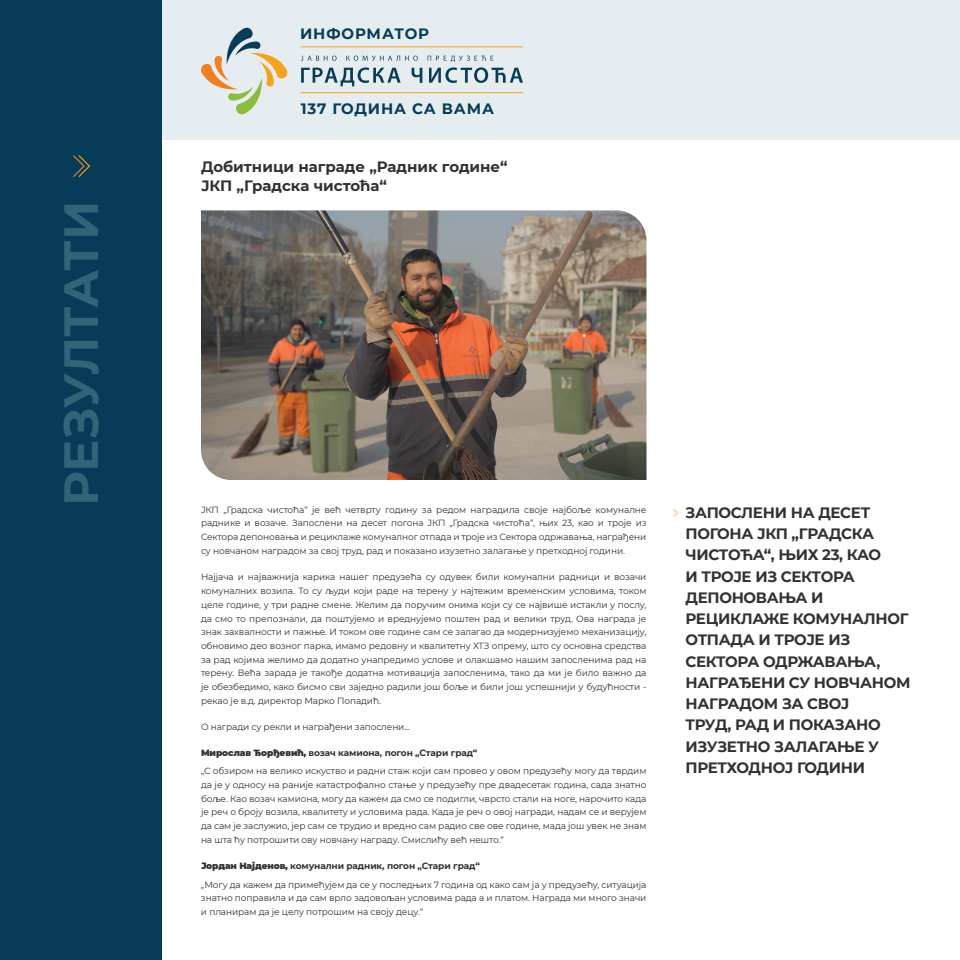
<style>
.page{position:relative;width:960px;height:960px;background:#fff}
.page>*{position:absolute;margin:0;border:0;box-sizing:border-box;transform-origin:0 0}
.t1{font:700 48px "Montserrat";letter-spacing:-.01em;color:#326478}
.t2{font:700 15px/21.2px "Montserrat";letter-spacing:-.02em;color:#313232}
.t3{font:700 15px/18.2px "Montserrat";color:#313232}
.t4{font:700 15px "Montserrat";letter-spacing:.06em;color:#063c57}
.t5{font:9px/13.7px "Montserrat";letter-spacing:-.01em;color:#313232;text-align:justify}
.s1{font-weight:900}
.s2{font-weight:700}
</style>
<div class="page">
<div style="left:0;top:0;width:960px;height:140px;background:#e6edf0"></div>
<div style="left:0;top:0;width:162px;height:960px;background:#063c57"></div>
<svg style="left:201px;top:28px;width:87px;height:86px"></svg>
<svg style="left:301px;top:56px;width:36px;height:5px"></svg>
<svg style="left:346px;top:56px;width:72px;height:5px"></svg>
<svg style="left:301px;top:67px;width:100px;height:19px"></svg>
<svg style="left:412px;top:68px;width:10px;height:15px"></svg>
<svg style="left:428px;top:56px;width:95px;height:27px"></svg>
<svg style="left:73px;top:155px;width:17px;height:23px"></svg>
<hr style="left:301px;top:46px;width:222px;height:1px;background:#f6a21d">
<hr style="left:301px;top:92px;width:222px;height:1px;background:#f6a21d">
<svg style="left:673px;top:509px;width:6px;height:8px"></svg>
<img style="left:201px;top:210px;width:445px;height:270px">
<h1 class="t1" style="left:47px;top:506px;width:306px;rotate:-90deg">РЕЗУЛТАТИ</h1>
<h2 class="t4" style="left:300px;top:22px;width:131px">ИНФОРМАТОР</h2>
<h2 class="t4" style="left:301px;top:98px;width:195px">137 ГОДИНА СА ВАМА</h2>
<h2 class="t3" style="left:201px;top:157px;width:308px">Добитници награде „Радник године“<br>ЈКП „Градска чистоћа“</h2>
<p class="t5" style="left:201px;top:502px;width:447px">ЈКП „Градска чистоћа“ je већ четврту годину за редом наградила своје најбоље комуналне раднике и возаче. Запослени на десет погона ЈКП „Градска чистоћа“, њих 23, као и троје из Сектора депоновања и рециклаже комуналног отпада и троје из Сектора одржавања, награђени су новчаном наградом за свој труд, рад и показано изузетно залагање у претходној години.</p>
<p class="t5" style="left:201px;top:570px;width:447px">Најјача и најважнија карика нашег предузећа су одувек били комунални радници и возачи комуналних возила. То су људи који раде на терену у најтежим временским условима, током целе године, у три радне смене. Желим да поручим онима који су се највише истакли у послу, да смо то препознали, да поштујемо и вреднујемо поштен рад и велики труд. Ова награда је знак захвалности и пажње. И током ове године сам се залагао да модернизујемо механизацију, обновимо део возног парка, имамо редовну и квалитетну ХТЗ опрему, што су основна средства за рад којима желимо да додатно унапредимо услове и олакшамо нашим запосленима рад на терену. Већа зарада је такође додатна мотивација запосленима, тако да ми је било важно да је обезбедимо, како бисмо сви заједно радили још боље и били још успешнији у будућности - рекао је в.д. директор Марко Попадић.</p>
<p class="t5" style="left:201px;top:720px;width:210px">О награди су рекли и награђени запослени...</p>
<p class="t5" style="left:201px;top:743px;width:447px;line-height:18.2px"><span class="s1">Мирослав Ђорђевић,</span> <span class="s2">возач камиона, погон „Стари град“<br></span>„С обзиром на велико искуство и радни стаж који сам провео у овом предузећу могу да тврдим</p>
<p class="t5" style="left:201px;top:778px;width:447px">да је у односу на раније катастрофално стање у предузећу пре двадесетак година, сада знатно боље. Као возач камиона, могу да кажем да смо се подигли, чврсто стали на ноге, нарочито када је реч о броју возила, квалитету и условима рада. Када је реч о овој награди, надам се и верујем да сам је заслужио, јер сам се трудио и вредно сам радио све ове године, мада још увек не знам на шта ћу потрошити ову новчану награду. Смислићу већ нешто.“</p>
<p class="t5" style="left:201px;top:857px;width:447px;line-height:18.2px"><span class="s1">Јордан Најденов,</span> <span class="s2">комунални радник, погон „Стари град“<br></span>„Могу да кажем да примећујем да се у последњих 7 година од како сам ја у предузећу, ситуација</p>
<p class="t5" style="left:201px;top:891px;width:447px">знатно поправила и да сам врло задовољан условима рада а и платом. Награда ми много значи и планирам да је целу потрошим на своју децу.“</p>
<p class="t2" style="left:686px;top:501px;width:226px">ЗАПОСЛЕНИ НА ДЕСЕТ<br>ПОГОНА ЈКП „ГРАДСКА<br>ЧИСТОЋА“, ЊИХ 23, КАО<br>И ТРОЈЕ ИЗ СЕКТОРА<br>ДЕПОНОВАЊА И<br>РЕЦИКЛАЖЕ КОМУНАЛНОГ<br>ОТПАДА И ТРОЈЕ ИЗ<br>СЕКТОРА ОДРЖАВАЊА,<br>НАГРАЂЕНИ СУ НОВЧАНОМ<br>НАГРАДОМ ЗА СВОЈ<br>ТРУД, РАД И ПОКАЗАНО<br>ИЗУЗЕТНО ЗАЛАГАЊЕ У<br>ПРЕТХОДНОЈ ГОДИНИ</p>
</div>
